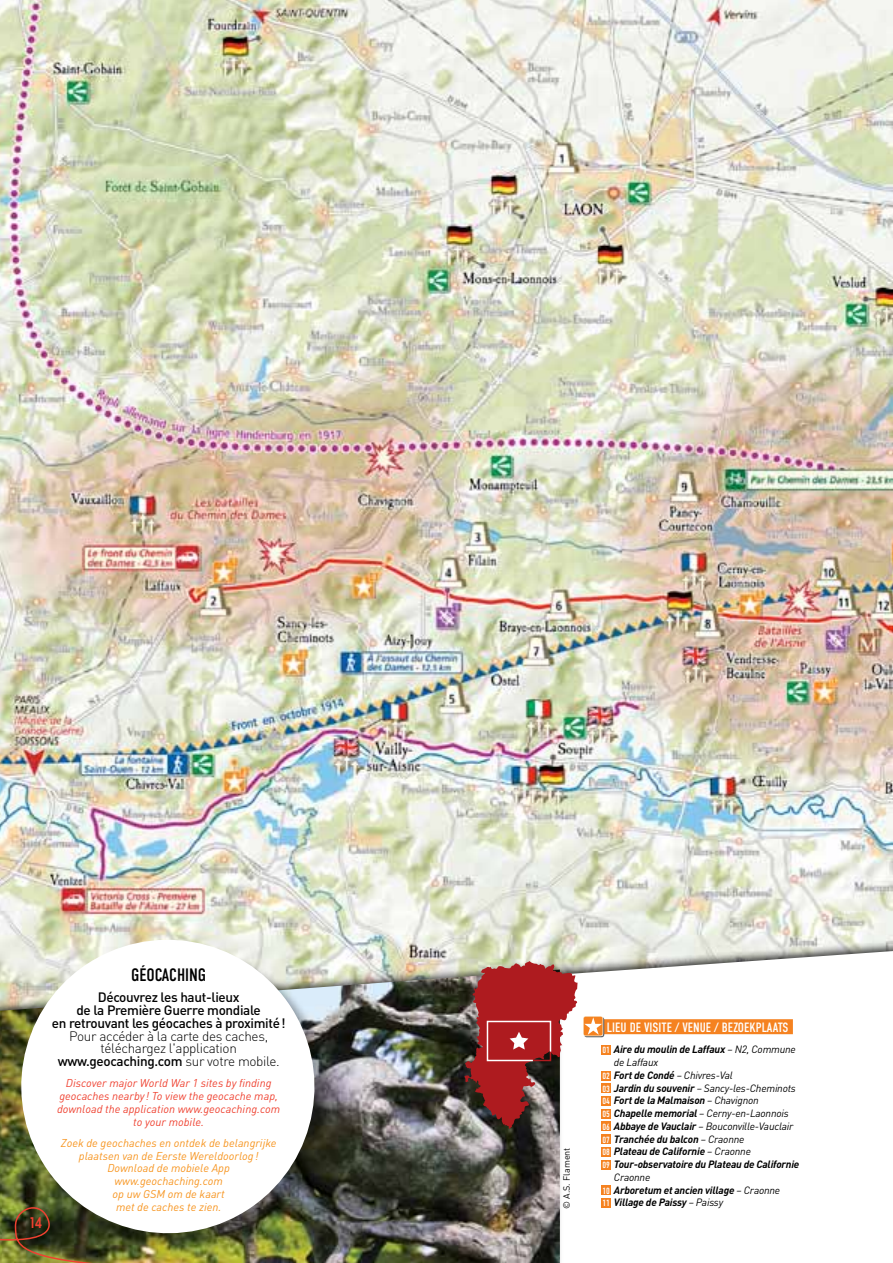
<style>
.page{position:relative;width:893px;height:1263px;background:#fff}
.page>*{position:absolute;margin:0;border:0;box-sizing:border-box;transform-origin:0 0}
.t1{font:18px "DIN Condensed";color:#000}
.t2{font:15px "Market Deco";color:#ef4130}
.t3{font:500 13.5px/12.8px "DIN";letter-spacing:-.025em;color:#000;text-align:center}
.t4{font:13.5px "DIN Condensed";color:#fff}
.t5{font:italic 11.25px/12.8px "DIN";color:#f7941e;text-align:center}
.t6{font:italic 11.25px/12.8px "DIN";color:#ef4130;text-align:center}
.t7{font:italic 700 10.5px "DIN";letter-spacing:-.02em;color:#000}
.t8{font:italic 10.5px "DIN";letter-spacing:-.02em;color:#000}
.t9{font:9px "DIN";color:#000}
.s1{font-weight:300}
.s2{font-family:"DIN Condensed";font-weight:400;font-style:normal;font-size:9px;color:#fff}
.s3{font-weight:400}
.s4{font-family:"DIN Condensed";font-style:normal;font-size:9px;color:#fff}
.s5{font-weight:700}
</style>
<div class="page">
<img style="left:0;top:0;width:893px;height:874px">
<div style="left:0;top:874px;width:893px;height:389px;background:#000;opacity:.75"></div>
<svg style="left:0;top:951px;width:893px;height:312px"></svg>
<img style="left:0;top:969px;width:560px;height:294px">
<svg style="left:0;top:1197px;width:141px;height:66px"></svg>
<div style="left:601px;top:1045px;width:10px;height:10px;background:#f58220"></div>
<div style="left:601px;top:1071px;width:10px;height:10px;background:#f58220"></div>
<div style="left:601px;top:1083px;width:10px;height:10px;background:#f58220"></div>
<div style="left:601px;top:1096px;width:10px;height:10px;background:#f58220"></div>
<div style="left:601px;top:1109px;width:10px;height:9px;background:#f58220"></div>
<div style="left:601px;top:1121px;width:10px;height:10px;background:#f58220"></div>
<div style="left:601px;top:1134px;width:10px;height:10px;background:#f58220"></div>
<div style="left:601px;top:1147px;width:10px;height:10px;background:#f58220"></div>
<div style="left:601px;top:1160px;width:10px;height:9px;background:#f58220"></div>
<div style="left:601px;top:1185px;width:10px;height:10px;background:#f58220"></div>
<div style="left:601px;top:1198px;width:10px;height:10px;background:#f58220"></div>
<img style="left:1px;top:920px;width:333px;height:333px">
<div style="left:602px;top:1019px;width:191px;height:15px;background:#f58220"></div>
<svg style="left:464px;top:961px;width:140px;height:169px"></svg>
<p class="t2" style="left:34px;top:1214px;width:10px">3</p>
<p class="t2" style="left:30px;top:1214px;width:14px">14</p>
<p class="t1" style="left:131px;top:965px;width:77px">GÉOCACHING</p>
<p class="t3" style="left:52px;top:990px;width:235px">Découvrez les haut-lieux<br>de la Première Guerre mondiale<br>en retrouvant les géocaches à proximité!<br><span class="s1">Pour accéder à la carte des caches, téléchargez l'application </span>www.geocaching.com <span class="s1">sur votre mobile.</span></p>
<p class="t6" style="left:57px;top:1077px;width:225px">Discover major World War 1 sites by finding geocaches nearby ! To view the geocache map, download the application www.geocaching.com to your mobile.</p>
<p class="t5" style="left:61px;top:1136px;width:217px">Zoek de geochaches en ontdek de belangrijke plaatsen van de Eerste Wereldoorlog!<br>Download de mobiele App www.geochaching.com<br>op uw GSM om de kaart<br>met de caches te zien.</p>
<p class="t9" style="left:561px;top:1209px;width:63px;rotate:-90deg">© A.S. Flament</p>
<p class="t4" style="left:607px;top:1020px;width:177px">LIEU DE VISITE / VENUE / BEZOEKPLAATS</p>
<p class="t7" style="left:602px;top:1043px;width:195px"><span class="s2">01</span> Aire du moulin de Laffaux <span class="s3">– N2, Commune</span></p>
<p class="t8" style="left:614px;top:1056px;width:46px">de Laffaux</p>
<p class="t8" style="left:602px;top:1068px;width:132px"><span class="s4">02</span> <span class="s5">Fort de Condé</span> – Chivres-Val</p>
<p class="t8" style="left:602px;top:1081px;width:195px"><span class="s4">03</span> <span class="s5">Jardin du souvenir</span> – Sancy-les-Cheminots</p>
<p class="t7" style="left:602px;top:1094px;width:158px"><span class="s2">04</span> Fort de la Malmaison <span class="s3">– Chavignon</span></p>
<p class="t8" style="left:602px;top:1107px;width:188px"><span class="s4">05</span> <span class="s5">Chapelle memorial</span> – Cerny-en-Laonnois</p>
<p class="t8" style="left:602px;top:1119px;width:193px"><span class="s4">06</span> <span class="s5">Abbaye de Vauclair</span> – Bouconville-Vauclair</p>
<p class="t7" style="left:602px;top:1132px;width:144px"><span class="s2">07</span> Tranchée du balcon <span class="s3">– Craonne</span></p>
<p class="t7" style="left:602px;top:1145px;width:150px"><span class="s2">08</span> Plateau de Californie <span class="s3">– Craonne</span></p>
<p class="t7" style="left:602px;top:1157px;width:199px"><span class="s2">09</span> Tour-observatoire du Plateau de Californie</p>
<p class="t8" style="left:614px;top:1170px;width:38px">Craonne</p>
<p class="t7" style="left:602px;top:1183px;width:179px"><span class="s2">10</span> Arboretum et ancien village <span class="s3">– Craonne</span></p>
<p class="t7" style="left:602px;top:1196px;width:122px"><span class="s2">11</span> Village de Paissy <span class="s3">– Paissy</span></p>
</div>
